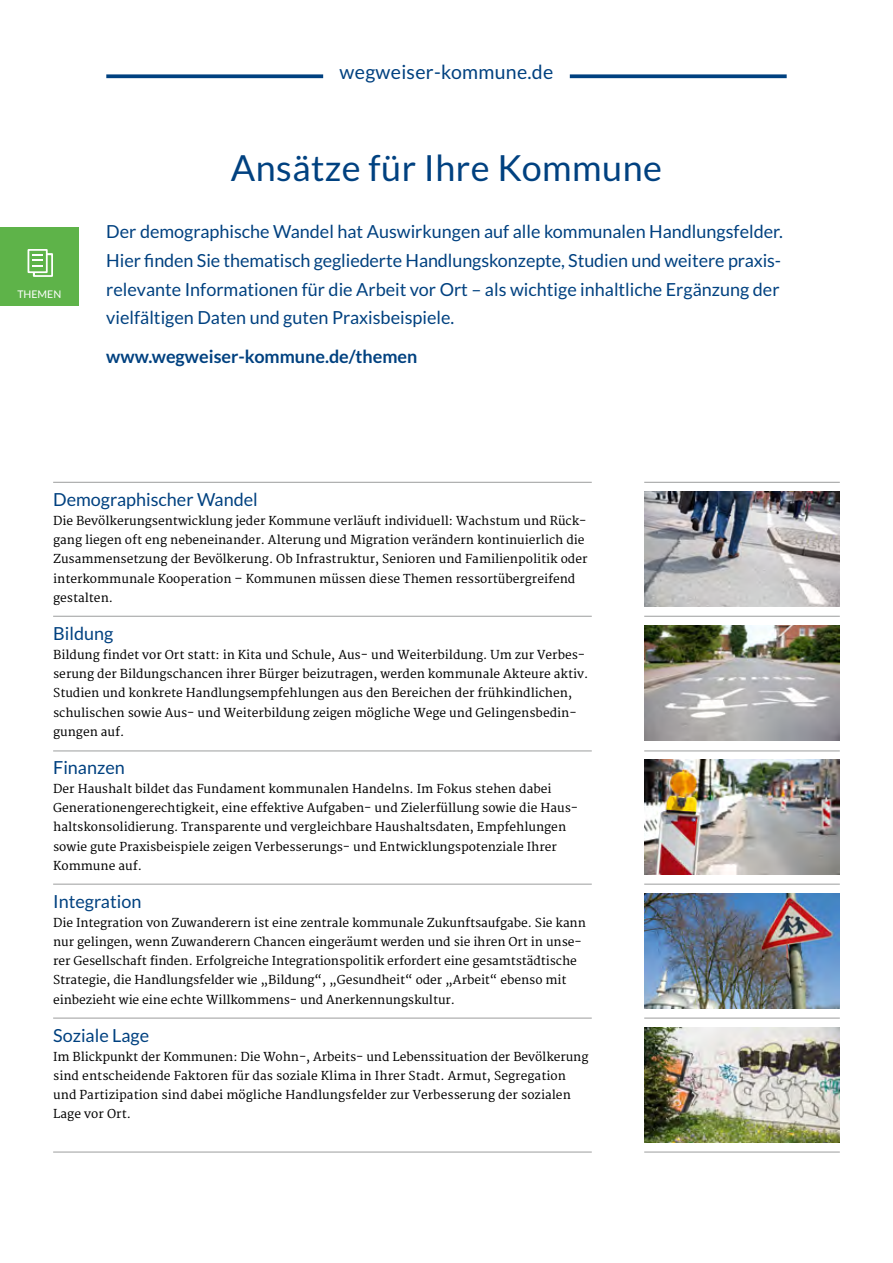
<style>
.page{position:relative;width:893px;height:1263px;background:#fff}
.page>*{position:absolute;margin:0;border:0;box-sizing:border-box;transform-origin:0 0}
.t1{font:36px "Lato";letter-spacing:.01em;color:#004180}
.t2{font:19.5px "Lato";letter-spacing:.015em;color:#004180}
.Head_Kasten{font:18px/28.7px "Lato";color:#004180}
.t3{font:700 18px "Lato";color:#004180}
.Fließtext{font:12px/19.2px "Merriweather";color:#000}
.Head_Kasten-2{font:10.5px "Lato";color:#fff}
</style>
<div class="page">
<img style="left:645px;top:625px;width:195px;height:115px">
<hr style="left:892px;top:224px;width:1px;height:79px;background:#5eb349">
<div style="left:0;top:227px;width:79px;height:79px;background:#5eb349"></div>
<svg style="left:28px;top:249px;width:25px;height:28px"></svg>
<hr style="left:53px;top:482px;width:539px;height:1px;background:#9c9d9d">
<hr style="left:53px;top:616px;width:539px;height:1px;background:#9c9d9d">
<hr style="left:53px;top:750px;width:539px;height:1px;background:#9c9d9d">
<hr style="left:53px;top:884px;width:539px;height:1px;background:#9c9d9d">
<hr style="left:53px;top:1018px;width:539px;height:1px;background:#9c9d9d">
<hr style="left:53px;top:1152px;width:539px;height:1px;background:#9c9d9d">
<hr style="left:644px;top:482px;width:196px;height:1px;background:#9c9d9d">
<hr style="left:644px;top:616px;width:196px;height:1px;background:#9c9d9d">
<hr style="left:644px;top:750px;width:196px;height:1px;background:#9c9d9d">
<hr style="left:644px;top:884px;width:196px;height:1px;background:#9c9d9d">
<hr style="left:644px;top:1018px;width:196px;height:1px;background:#9c9d9d">
<hr style="left:644px;top:1152px;width:196px;height:1px;background:#9c9d9d">
<img style="left:645px;top:491px;width:195px;height:115px">
<img style="left:645px;top:759px;width:195px;height:115px">
<img style="left:645px;top:893px;width:195px;height:115px">
<img style="left:644px;top:1027px;width:196px;height:115px">
<hr style="left:892px;top:741px;width:1px;height:79px;background:#e98003">
<svg style="left:106px;top:74px;width:217px;height:4px"></svg>
<svg style="left:570px;top:74px;width:217px;height:4px"></svg>
<p class="t2" style="left:340px;top:61px;width:215px">wegweiser-kommune.de</p>
<p class="Head_Kasten-2" style="left:17px;top:288px;width:45px">THEMEN</p>
<p class="t1" style="left:231px;top:148px;width:433px">Ansätze für Ihre Kommune</p>
<p class="Head_Kasten" style="left:106px;top:217px;width:678px">Der demographische Wandel hat Auswirkungen auf alle kommunalen Handlungsfelder.<br>Hier finden Sie thematisch gegliederte Handlungskonzepte, Studien und weitere praxis&shy;relevante Informationen für die Arbeit vor Ort – als wichtige inhaltliche Ergänzung der vielfältigen Daten und guten Praxisbeispiele.</p>
<p class="t3" style="left:106px;top:346px;width:312px">www.wegweiser-kommune.de/themen</p>
<p class="Head_Kasten" style="left:53px;top:485px;width:206px">Demographischer Wandel</p>
<p class="Fließtext" style="left:53px;top:512px;width:536px">Die Bevölkerungsentwicklung jeder Kommune verläuft individuell: Wachstum und Rück&shy;gang liegen oft eng nebeneinander. Alterung und Migration verändern kontinuierlich die Zusammensetzung der Bevölkerung. Ob Infrastruktur, Senioren und Familienpolitik oder interkommunale Kooperation – Kommunen müssen diese Themen ressortübergreifend gestalten.</p>
<p class="Head_Kasten" style="left:53px;top:619px;width:62px">Bildung</p>
<p class="Fließtext" style="left:53px;top:646px;width:537px">Bildung findet vor Ort statt: in Kita und Schule, Aus- und Weiterbildung. Um zur Verbes&shy;serung der Bildungschancen ihrer Bürger beizutragen, werden kommunale Akteure aktiv.<br>Studien und konkrete Handlungsempfehlungen aus den Bereichen der frühkindlichen, schulischen sowie Aus- und Weiterbildung zeigen mögliche Wege und Gelingensbedin&shy;gungen auf.</p>
<p class="Head_Kasten" style="left:53px;top:753px;width:73px">Finanzen</p>
<p class="Fließtext" style="left:53px;top:780px;width:526px">Der Haushalt bildet das Fundament kommunalen Handelns. Im Fokus stehen dabei Generationengerechtigkeit, eine effektive Aufgaben- und Zielerfüllung sowie die Haus&shy;haltskonsolidierung. Transparente und vergleichbare Haushaltsdaten, Empfehlungen sowie gute Praxisbeispiele zeigen Verbesserungs- und Entwicklungspotenziale Ihrer Kommune auf.</p>
<p class="Head_Kasten" style="left:53px;top:887px;width:90px">Integration</p>
<p class="Fließtext" style="left:53px;top:914px;width:534px">Die Integration von Zuwanderern ist eine zentrale kommunale Zukunftsaufgabe. Sie kann nur gelingen, wenn Zuwanderern Chancen eingeräumt werden und sie ihren Ort in unse&shy;rer Gesellschaft finden. Erfolgreiche Integrationspolitik erfordert eine gesamtstädtische Strategie, die Handlungsfelder wie „Bildung“, „Gesundheit“ oder „Arbeit“ ebenso mit einbezieht wie eine echte Willkommens- und Anerkennungskultur.</p>
<p class="Head_Kasten" style="left:53px;top:1021px;width:98px">Soziale Lage</p>
<p class="Fließtext" style="left:53px;top:1048px;width:537px">Im Blickpunkt der Kommunen: Die Wohn-, Arbeits- und Lebenssituation der Bevölkerung sind entscheidende Faktoren für das soziale Klima in Ihrer Stadt. Armut, Segregation und Partizipation sind dabei mögliche Handlungsfelder zur Verbesserung der sozialen Lage vor Ort.</p>
</div>
